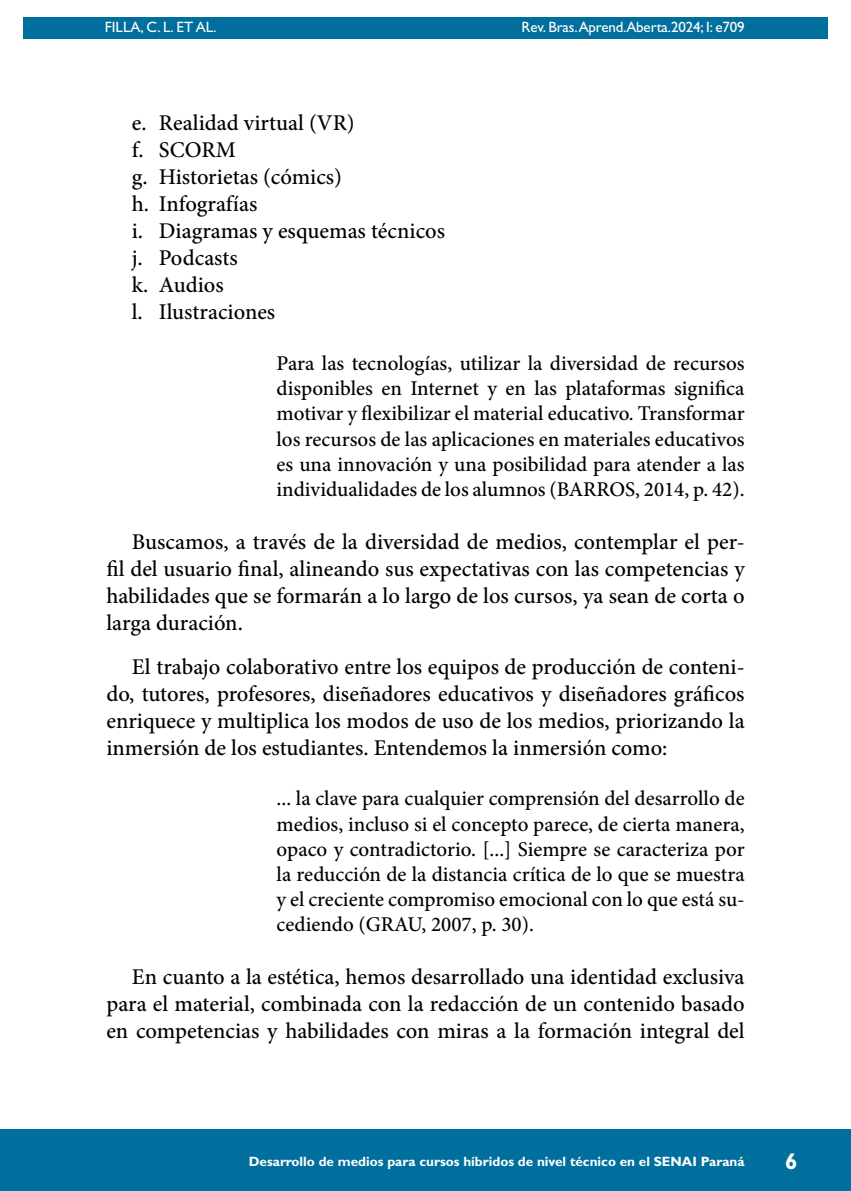
<style>
.page{position:relative;width:851px;height:1191px;background:#fff}
.page>*{position:absolute;margin:0;border:0;box-sizing:border-box;transform-origin:0 0}
.t1{font:500 22.5px/27px "Minion Pro";color:#000;text-align:justify}
.t2{font:700 22.5px "Gill Sans Std";color:#fff}
.t3{font:500 21px/25.2px "Minion Pro";color:#000;text-align:justify}
.t4{font:15px "Gill Sans Std";letter-spacing:-.01em;color:#fff}
.t5{font:700 13.5px "Gill Sans Std";color:#fff}
</style>
<div class="page">
<hr style="left:104px;top:0;width:1px;height:467px;background:#006f9e">
<div style="left:23px;top:17px;width:804px;height:21px;background:#006f9e"></div>
<div style="left:0;top:1129px;width:850px;height:62px;background:#006f9e"></div>
<p class="t4" style="left:105px;top:18px;width:113px">FILLA, C. L. ET AL.</p>
<p class="t4" style="left:521px;top:18px;width:224px">Rev. Bras.Aprend.Aberta.2024; I: e709</p>
<p class="t1" style="left:132px;top:109px;width:314px;text-align:left">e. Realidad virtual (VR)<br>f. SCORM<br>g. Historietas (cómics)<br>h. Infografías<br>i. Diagramas y esquemas técnicos j. Podcasts<br>k. Audios<br>l. Ilustraciones</p>
<p class="t3" style="left:276px;top:351px;width:469px">Para las tecnologías, utilizar la diversidad de recursos disponibles en Internet y en las plataformas significa motivar y flexibilizar el material educativo. Transformar los recursos de las aplicaciones en materiales educativos es una innovación y una posibilidad para atender a las individualidades de los alumnos (BARROS, 2014, p. 42).</p>
<p class="t1" style="left:106px;top:528px;width:639px;text-indent:25px">Buscamos, a través de la diversidad de medios, contemplar el per&shy;fil del usuario final, alineando sus expectativas con las competencias y habilidades que se formarán a lo largo de los cursos, ya sean de corta o larga duración.</p>
<p class="t1" style="left:106px;top:653px;width:639px;text-indent:26px">El trabajo colaborativo entre los equipos de producción de conteni&shy;do, tutores, profesores, diseñadores educativos y diseñadores gráficos enriquece y multiplica los modos de uso de los medios, priorizando la inmersión de los estudiantes. Entendemos la inmersión como:</p>
<p class="t3" style="left:276px;top:786px;width:469px">... la clave para cualquier comprensión del desarrollo de medios, incluso si el concepto parece, de cierta manera, opaco y contradictorio. [...] Siempre se caracteriza por la reducción de la distancia crítica de lo que se muestra y el creciente compromiso emocional con lo que está su&shy;cediendo (GRAU, 2007, p. 30).</p>
<p class="t1" style="left:106px;top:963px;width:639px;text-indent:26px">En cuanto a la estética, hemos desarrollado una identidad exclusiva para el material, combinada con la redacción de un contenido basado en competencias y habilidades con miras a la formación integral del</p>
<p class="t5" style="left:249px;top:1153px;width:497px">Desarrollo de medios para cursos híbridos de nivel técnico en el SENAI Paraná</p>
<p class="t2" style="left:785px;top:1148px;width:14px">6</p>
</div>
